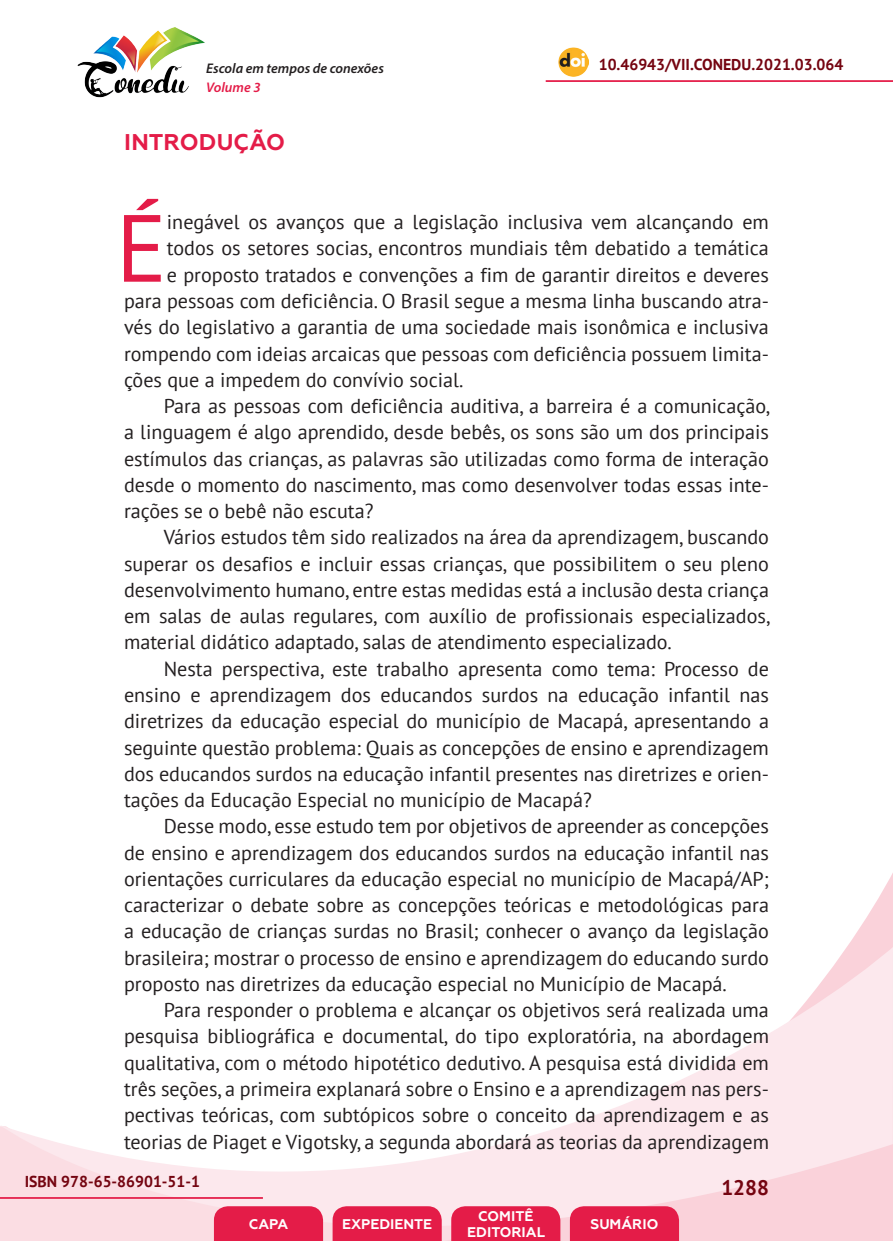
<style>
.page{position:relative;width:893px;height:1241px;background:#fff}
.page>*{position:absolute;margin:0;border:0;box-sizing:border-box;transform-origin:0 0}
._7_CAPITULAR{font:95.2px "PT Sans";color:#e41c48}
._6_INTRODUÇÃO{font:700 22.75px "Geometria";letter-spacing:.005em;color:#e41c48}
.t1{font:700 21px "PT Sans";color:#740410}
._8_CORPO{font:20.12px/26.2px "PT Sans";color:#231f20;text-align:justify}
._7_CAPITULAR-2{font:20.12px "PT Sans";color:#231f20}
.t2{font:700 15.75px "PT Sans";color:#740410}
.t3{font:700 14px/16.8px "Geometria";color:#fff;text-align:center}
.t4{font:italic 600 14px "Myriad Pro";color:#231f20}
.t5{font:italic 600 14px "Myriad Pro";color:#e41c48}
</style>
<div class="page">
<svg style="left:848px;top:873px;width:45px;height:73px"></svg>
<svg style="left:0;top:946px;width:893px;height:294px"></svg>
<hr style="left:0;top:1196px;width:263px;height:2px;background:#e41c48">
<hr style="left:546px;top:80px;width:347px;height:2px;background:#e41c48">
<img style="left:559px;top:47px;width:30px;height:30px">
<img style="left:77px;top:27px;width:128px;height:71px">
<svg style="left:214px;top:1205px;width:109px;height:35px;background:#e52751"></svg>
<svg style="left:333px;top:1205px;width:109px;height:35px;background:#e52751"></svg>
<svg style="left:451px;top:1205px;width:109px;height:35px;background:#e52751"></svg>
<svg style="left:570px;top:1205px;width:109px;height:35px;background:#e52650"></svg>
<p class="t4" style="left:206px;top:59px;width:179px">Escola em tempos de conexões</p>
<p class="t2" style="left:599px;top:54px;width:246px">10.46943/VII.CONEDU.2021.03.064</p>
<p class="t5" style="left:206px;top:78px;width:56px">Volume 3</p>
<p class="_6_INTRODUÇÃO" style="left:124px;top:129px;width:163px">INTRODUÇÃO</p>
<p class="_7_CAPITULAR" style="left:116px;top:187px;width:52px">É</p>
<p class="_7_CAPITULAR-2" style="left:167px;top:209px;width:603px">inegável os avanços que a legislação inclusiva vem alcançando em</p>
<p class="_7_CAPITULAR-2" style="left:167px;top:235px;width:603px">todos os setores socias, encontros mundiais têm debatido a temática</p>
<p class="_7_CAPITULAR-2" style="left:167px;top:262px;width:603px">e proposto tratados e convenções a fim de garantir direitos e deveres</p>
<p class="_7_CAPITULAR-2" style="left:124px;top:288px;width:646px">para pessoas com deficiência. O Brasil segue a mesma linha buscando atra-</p>
<p class="_7_CAPITULAR-2" style="left:124px;top:314px;width:646px">vés do legislativo a garantia de uma sociedade mais isonômica e inclusiva</p>
<p class="_7_CAPITULAR-2" style="left:124px;top:340px;width:646px">rompendo com ideias arcaicas que pessoas com deficiência possuem limita-</p>
<p class="_7_CAPITULAR-2" style="left:124px;top:367px;width:341px">ções que a impedem do convívio social.</p>
<p class="_8_CORPO" style="left:124px;top:392px;width:648px;text-indent:40px">Para as pessoas com deficiência auditiva, a barreira é a comunicação, a linguagem é algo aprendido, desde bebês, os sons são um dos principais estímulos das crianças, as palavras são utilizadas como forma de interação desde o momento do nascimento, mas como desenvolver todas essas inte&shy;rações se o bebê não escuta?</p>
<p class="_8_CORPO" style="left:124px;top:523px;width:648px;text-indent:40px">Vários estudos têm sido realizados na área da aprendizagem, buscando superar os desafios e incluir essas crianças, que possibilitem o seu pleno desenvolvimento humano, entre estas medidas está a inclusão desta criança em salas de aulas regulares, com auxílio de profissionais especializados, material didático adaptado, salas de atendimento especializado.</p>
<p class="_8_CORPO" style="left:124px;top:655px;width:646px;text-indent:40px">Nesta perspectiva, este trabalho apresenta como tema: Processo de ensino e aprendizagem dos educandos surdos na educação infantil nas diretrizes da educação especial do município de Macapá, apresentando a seguinte questão problema: Quais as concepções de ensino e aprendizagem dos educandos surdos na educação infantil presentes nas diretrizes e orien&shy;tações da Educação Especial no município de Macapá?</p>
<p class="_8_CORPO" style="left:124px;top:812px;width:646px;text-indent:40px">Desse modo, esse estudo tem por objetivos de apreender as concepções de ensino e aprendizagem dos educandos surdos na educação infantil nas orientações curriculares da educação especial no município de Macapá/AP; caracterizar o debate sobre as concepções teóricas e metodológicas para a educação de crianças surdas no Brasil; conhecer o avanço da legislação brasileira; mostrar o processo de ensino e aprendizagem do educando surdo proposto nas diretrizes da educação especial no Município de Macapá.</p>
<p class="_8_CORPO" style="left:124px;top:996px;width:646px;text-indent:40px">Para responder o problema e alcançar os objetivos será realizada uma pesquisa bibliográfica e documental, do tipo exploratória, na abordagem qualitativa, com o método hipotético dedutivo. A pesquisa está dividida em três seções, a primeira explanará sobre o Ensino e a aprendizagem nas pers&shy;pectivas teóricas, com subtópicos sobre o conceito da aprendizagem e as teorias de Piaget e Vigotsky, a segunda abordará as teorias da aprendizagem</p>
<p class="t2" style="left:25px;top:1170px;width:177px">ISBN 978-65-86901-51-1</p>
<p class="t3" style="left:249px;top:1215px;width:41px">CAPA</p>
<p class="t3" style="left:342px;top:1215px;width:92px">EXPEDIENTE</p>
<p class="t3" style="left:467px;top:1207px;width:79px">COMITÊ<br>EDITORIAL</p>
<p class="t3" style="left:590px;top:1215px;width:69px">SUMÁRIO</p>
<p class="t1" style="left:721px;top:1173px;width:49px">1288</p>
</div>
